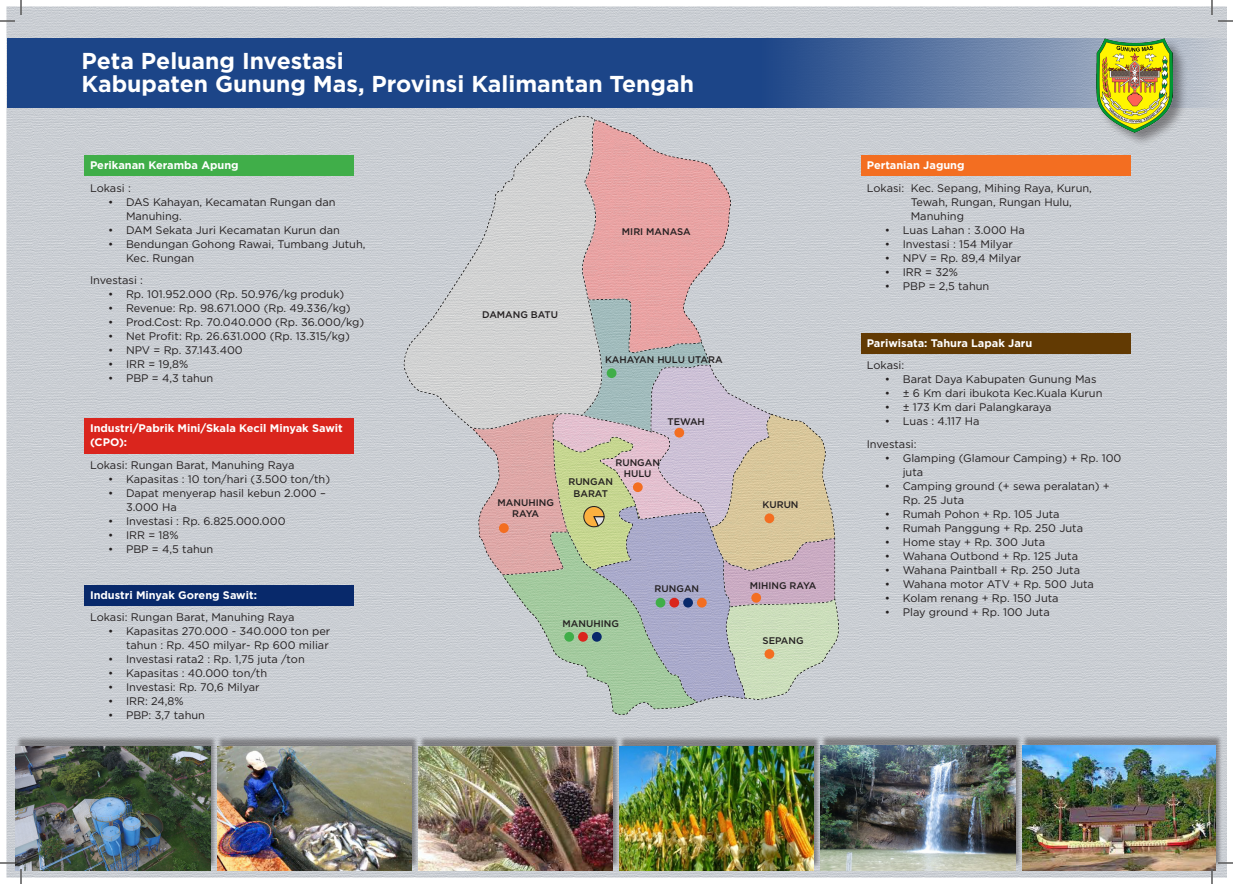
<style>
.page{position:relative;width:1233px;height:884px;background:#fff}
.page>*{position:absolute;margin:0;border:0;box-sizing:border-box;transform-origin:0 0}
.judul_besar{font:700 23px "Gotham";color:#fff}
.t1{font:11px/14px "Gotham";color:#231f20}
.t2{font:700 11px/14px "Gotham";color:#fff}
.t3{font:500 9.6px/11.5px "Gotham";color:#231f20;text-align:center}
</style>
<div class="page">
<img style="left:7px;top:7px;width:1219px;height:870px">
<img style="left:639px;top:107px;width:129px;height:220px">
<img style="left:639px;top:261px;width:109px;height:66px">
<img style="left:639px;top:327px;width:175px;height:49px">
<img style="left:742px;top:376px;width:130px;height:124px">
<img style="left:783px;top:500px;width:89px;height:58px">
<img style="left:639px;top:369px;width:103px;height:99px">
<img style="left:606px;top:399px;width:77px;height:69px">
<img style="left:783px;top:558px;width:93px;height:178px">
<img style="left:606px;top:468px;width:177px;height:268px">
<img style="left:465px;top:489px;width:271px;height:247px">
<img style="left:433px;top:466px;width:173px;height:146px">
<img style="left:367px;top:107px;width:272px;height:359px">
<svg style="left:581px;top:504px;width:24px;height:24px"></svg>
<svg style="left:7px;top:38px;width:1219px;height:69px;fill:#1c4588"></svg>
<div style="left:564px;top:632px;width:10px;height:10px;background:#40ae49;border-radius:50%"></div>
<div style="left:607px;top:368px;width:9px;height:10px;background:#40ae49;border-radius:50%"></div>
<div style="left:592px;top:632px;width:10px;height:10px;background:#08296b;border-radius:50%"></div>
<div style="left:578px;top:632px;width:10px;height:10px;background:#da251d;border-radius:50%"></div>
<div style="left:655px;top:598px;width:10px;height:9px;background:#40ae49;border-radius:50%"></div>
<div style="left:764px;top:649px;width:10px;height:10px;background:#f36e21;border-radius:50%"></div>
<div style="left:751px;top:593px;width:10px;height:10px;background:#f36e21;border-radius:50%"></div>
<div style="left:764px;top:513px;width:10px;height:10px;background:#f36e21;border-radius:50%"></div>
<div style="left:674px;top:428px;width:10px;height:10px;background:#f36e21;border-radius:50%"></div>
<div style="left:633px;top:482px;width:9px;height:10px;background:#f36e21;border-radius:50%"></div>
<div style="left:499px;top:523px;width:10px;height:10px;background:#f36e21;border-radius:50%"></div>
<div style="left:683px;top:598px;width:10px;height:9px;background:#08296b;border-radius:50%"></div>
<div style="left:697px;top:598px;width:9px;height:9px;background:#f36e21;border-radius:50%"></div>
<div style="left:669px;top:598px;width:10px;height:9px;background:#da251d;border-radius:50%"></div>
<div style="left:84px;top:585px;width:270px;height:21px;background:#08296b"></div>
<div style="left:861px;top:155px;width:269px;height:21px;background:#f36e21"></div>
<div style="left:861px;top:333px;width:269px;height:21px;background:#623a03"></div>
<div style="left:84px;top:155px;width:270px;height:21px;background:#40ae49"></div>
<div style="left:84px;top:418px;width:270px;height:36px;background:#da251d"></div>
<div style="left:15px;top:736px;width:202px;height:131px;background:#231f20;opacity:.45"></div>
<img style="left:16px;top:746px;width:194px;height:124px">
<div style="left:619px;top:736px;width:202px;height:131px;background:#231f20;opacity:.45"></div>
<img style="left:619px;top:746px;width:194px;height:124px">
<div style="left:820px;top:735px;width:202px;height:133px;background:#231f20;opacity:.45"></div>
<img style="left:821px;top:745px;width:194px;height:125px">
<div style="left:217px;top:736px;width:202px;height:131px;background:#231f20;opacity:.45"></div>
<img style="left:217px;top:746px;width:194px;height:124px">
<div style="left:418px;top:736px;width:202px;height:131px;background:#231f20;opacity:.45"></div>
<img style="left:419px;top:746px;width:194px;height:124px">
<div style="left:1021px;top:735px;width:202px;height:133px;background:#231f20;opacity:.45"></div>
<img style="left:1022px;top:745px;width:193px;height:125px">
<div style="left:1096px;top:38px;width:92px;height:109px;background:#231f20;opacity:.46"></div>
<img style="left:1096px;top:38px;width:76px;height:94px">
<svg style="left:1218px;top:20px;width:15px;height:2px"></svg>
<svg style="left:1218px;top:862px;width:15px;height:2px"></svg>
<svg style="left:0;top:0;width:22px;height:22px"></svg>
<svg style="left:0;top:862px;width:22px;height:22px"></svg>
<svg style="left:1211px;top:0;width:1px;height:15px"></svg>
<svg style="left:1211px;top:869px;width:1px;height:15px"></svg>
<p class="judul_besar" style="left:82px;top:46px;width:264px">Peta Peluang Investasi</p>
<p class="judul_besar" style="left:82px;top:69px;width:614px">Kabupaten Gunung Mas, Provinsi Kalimantan Tengah</p>
<p class="t2" style="left:90px;top:158px;width:150px">Perikanan Keramba Apung</p>
<p class="t1" style="left:90px;top:181px;width:42px">Lokasi :</p>
<p class="t1" style="left:126px;top:195px;width:211px;text-indent:-18px">• DAS Kahayan, Kecamatan Rungan dan<br>Manuhing.</p>
<p class="t1" style="left:108px;top:223px;width:233px">• DAM Sekata Juri Kecamatan Kurun dan</p>
<p class="t1" style="left:126px;top:237px;width:241px;text-indent:-18px">• Bendungan Gohong Rawai, Tumbang Jutuh,<br>Kec. Rungan</p>
<p class="t1" style="left:90px;top:273px;width:55px">Investasi :</p>
<p class="t1" style="left:108px;top:287px;width:238px">• Rp. 101.952.000 (Rp. 50.976/kg produk)</p>
<p class="t1" style="left:108px;top:301px;width:244px">• Revenue: Rp. 98.671.000 (Rp. 49.336/kg)</p>
<p class="t1" style="left:108px;top:315px;width:258px">• Prod.Cost: Rp. 70.040.000 (Rp. 36.000/kg)</p>
<p class="t1" style="left:108px;top:329px;width:243px">• Net Profit: Rp. 26.631.000 (Rp. 13.315/kg)</p>
<p class="t1" style="left:108px;top:343px;width:136px">• NPV = Rp. 37.143.400</p>
<p class="t1" style="left:108px;top:357px;width:82px">• IRR = 19,8%</p>
<p class="t1" style="left:108px;top:371px;width:107px">• PBP = 4,3 tahun</p>
<p class="t2" style="left:90px;top:421px;width:254px">Industri/Pabrik Mini/Skala Kecil Minyak Sawit (CPO):</p>
<p class="t1" style="left:90px;top:458px;width:206px">Lokasi: Rungan Barat, Manuhing Raya</p>
<p class="t1" style="left:108px;top:472px;width:224px">• Kapasitas : 10 ton/hari (3.500 ton/th)</p>
<p class="t1" style="left:126px;top:486px;width:201px;text-indent:-18px">• Dapat menyerap hasil kebun 2.000 –<br>3.000 Ha</p>
<p class="t1" style="left:108px;top:514px;width:179px">• Investasi : Rp. 6.825.000.000</p>
<p class="t1" style="left:108px;top:528px;width:72px">• IRR = 18%</p>
<p class="t1" style="left:108px;top:542px;width:107px">• PBP = 4,5 tahun</p>
<p class="t2" style="left:90px;top:588px;width:168px">Industri Minyak Goreng Sawit:</p>
<p class="t1" style="left:90px;top:610px;width:206px">Lokasi: Rungan Barat, Manuhing Raya</p>
<p class="t1" style="left:108px;top:624px;width:224px;text-align:right">• Kapasitas 270.000 - 340.000 ton per tahun : Rp. 450 milyar- Rp 600 miliar</p>
<p class="t1" style="left:108px;top:652px;width:198px">• Investasi rata2 : Rp. 1,75 juta /ton</p>
<p class="t1" style="left:108px;top:666px;width:161px">• Kapasitas : 40.000 ton/th</p>
<p class="t1" style="left:108px;top:680px;width:153px">• Investasi: Rp. 70,6 Milyar</p>
<p class="t1" style="left:108px;top:694px;width:77px">• IRR: 24,8%</p>
<p class="t1" style="left:108px;top:708px;width:98px">• PBP: 3,7 tahun</p>
<p class="t3" style="left:622px;top:225px;width:70px">MIRI MANASA</p>
<p class="t3" style="left:482px;top:308px;width:77px">DAMANG BATU</p>
<p class="t3" style="left:605px;top:354px;width:119px">KAHAYAN HULU UTARA</p>
<p class="t3" style="left:497px;top:497px;width:58px">MANUHING<br>RAYA</p>
<p class="t3" style="left:667px;top:415px;width:39px">TEWAH</p>
<p class="t3" style="left:615px;top:456px;width:46px">RUNGAN<br>HULU</p>
<p class="t3" style="left:568px;top:476px;width:46px">RUNGAN<br>BARAT</p>
<p class="t3" style="left:654px;top:583px;width:46px">RUNGAN</p>
<p class="t3" style="left:562px;top:618px;width:58px">MANUHING</p>
<p class="t3" style="left:762px;top:499px;width:37px">KURUN</p>
<p class="t3" style="left:750px;top:580px;width:68px">MIHING RAYA</p>
<p class="t3" style="left:762px;top:635px;width:43px">SEPANG</p>
<p class="t2" style="left:866px;top:158px;width:99px">Pertanian Jagung</p>
<p class="t1" style="left:910px;top:181px;width:183px;text-indent:-44px">Lokasi: Kec. Sepang, Mihing Raya, Kurun,<br>Tewah, Rungan, Rungan Hulu,<br>Manuhing</p>
<p class="t1" style="left:884px;top:223px;width:142px">• Luas Lahan : 3.000 Ha</p>
<p class="t1" style="left:884px;top:237px;width:130px">• Investasi : 154 Milyar</p>
<p class="t1" style="left:884px;top:251px;width:138px">• NPV = Rp. 89,4 Milyar</p>
<p class="t1" style="left:884px;top:265px;width:75px">• IRR = 32%</p>
<p class="t1" style="left:884px;top:279px;width:106px">• PBP = 2,5 tahun</p>
<p class="t2" style="left:866px;top:336px;width:167px">Pariwisata: Tahura Lapak Jaru</p>
<p class="t1" style="left:866px;top:358px;width:39px">Lokasi:</p>
<p class="t1" style="left:884px;top:372px;width:213px">• Barat Daya Kabupaten Gunung Mas</p>
<p class="t1" style="left:884px;top:386px;width:219px">• ± 6 Km dari ibukota Kec.Kuala Kurun</p>
<p class="t1" style="left:884px;top:400px;width:168px">• ± 173 Km dari Palangkaraya</p>
<p class="t1" style="left:884px;top:414px;width:96px">• Luas : 4.117 Ha</p>
<p class="t1" style="left:866px;top:437px;width:51px">Investasi:</p>
<p class="t1" style="left:902px;top:451px;width:220px;text-indent:-18px">• Glamping (Glamour Camping) + Rp. 100 juta</p>
<p class="t1" style="left:902px;top:479px;width:208px;text-indent:-18px">• Camping ground (+ sewa peralatan) +<br>Rp. 25 Juta</p>
<p class="t1" style="left:884px;top:507px;width:176px">• Rumah Pohon + Rp. 105 Juta</p>
<p class="t1" style="left:884px;top:521px;width:200px">• Rumah Panggung + Rp. 250 Juta</p>
<p class="t1" style="left:884px;top:535px;width:162px">• Home stay + Rp. 300 Juta</p>
<p class="t1" style="left:884px;top:549px;width:195px">• Wahana Outbond + Rp. 125 Juta</p>
<p class="t1" style="left:884px;top:563px;width:197px">• Wahana Paintball + Rp. 250 Juta</p>
<p class="t1" style="left:884px;top:577px;width:211px">• Wahana motor ATV + Rp. 500 Juta</p>
<p class="t1" style="left:884px;top:591px;width:175px">• Kolam renang + Rp. 150 Juta</p>
<p class="t1" style="left:884px;top:605px;width:166px">• Play ground + Rp. 100 Juta</p>
</div>
